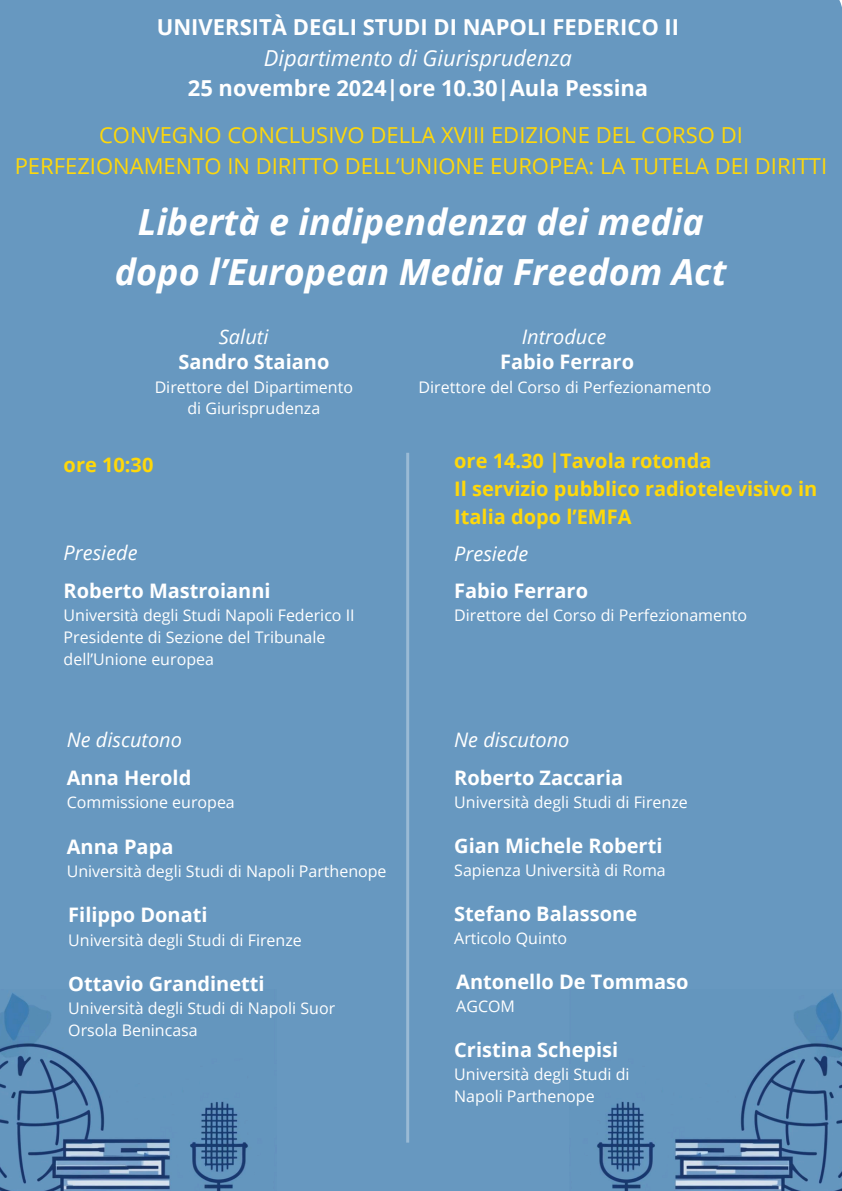
<style>
.page{position:relative;width:842px;height:1191px;background:#fff}
.page>*{position:absolute;margin:0;border:0;box-sizing:border-box;transform-origin:0 0}
.t1{font:italic 700 36px/50.2px "Open Sans";color:#fff;text-align:center}
.t2{font:22px/30.8px "Open Sans";color:#ffd80a;text-align:center}
.t3{font:700 22px/30.8px "Open Sans";color:#fff;text-align:center}
.t4{font:700 20px "Open Sans";color:#fff}
.t5{font:700 20px/27.8px "Open Sans";color:#ffd80a}
.t6{font:italic 20px "Open Sans";color:#fff}
.t7{font:16px/21.8px "Open Sans";color:#fff}
.s1{font-weight:400;font-style:italic}
</style>
<div class="page">
<div style="left:0;top:0;width:842px;height:1190px;background:#6798c0"></div>
<img style="left:0;top:988px;width:276px;height:202px">
<img style="left:570px;top:988px;width:272px;height:202px">
<hr style="left:406px;top:452px;width:3px;height:690px;background:#fff">
<h4 class="t3" style="left:157px;top:11px;width:524px">UNIVERSITÀ DEGLI STUDI DI NAPOLI FEDERICO II<br><span class="s1">Dipartimento di Giurisprudenza<br></span>25 novembre 2024|ore 10.30|Aula Pessina</h4>
<h4 class="t2" style="left:15px;top:119px;width:814px">CONVEGNO CONCLUSIVO DELLA XVIII EDIZIONE DEL CORSO DI<br>PERFEZIONAMENTO IN DIRITTO DELL’UNIONE EUROPEA: LA TUTELA DEI DIRITTI</h4>
<h2 class="t1" style="left:115px;top:195px;width:613px">Libertà e indipendenza dei media dopo l’European Media Freedom Act</h2>
<h1 class="t6" style="left:219px;top:322px;width:51px">Saluti</h1>
<h4 class="t4" style="left:178px;top:348px;width:152px">Sandro Staiano</h4>
<h4 class="t7" style="left:155px;top:375px;width:200px">Direttore del Dipartimento</h4>
<p class="t7" style="left:187px;top:397px;width:134px">di Giurisprudenza</p>
<p class="t6" style="left:522px;top:322px;width:86px">Introduce</p>
<p class="t4" style="left:500px;top:348px;width:135px">Fabio Ferraro</p>
<p class="t7" style="left:419px;top:375px;width:294px">Direttore del Corso di Perfezionamento</p>
<p class="t5" style="left:64px;top:450px;width:91px">ore 10:30</p>
<p class="t5" style="left:454px;top:446px;width:365px">ore 14.30 |Tavola rotonda<br>Il servizio pubblico radiotelevisivo in<br>Italia dopo l’EMFA</p>
<p class="t6" style="left:64px;top:538px;width:75px">Presiede</p>
<p class="t6" style="left:454px;top:539px;width:75px">Presiede</p>
<p class="t4" style="left:64px;top:576px;width:208px">Roberto Mastroianni</p>
<h3 class="t7" style="left:64px;top:604px;width:293px">Università degli Studi Napoli Federico II</h3>
<h4 class="t7" style="left:64px;top:625px;width:263px">Presidente di Sezione del Tribunale dell’Unione europea</h4>
<p class="t4" style="left:454px;top:576px;width:135px">Fabio Ferraro</p>
<p class="t7" style="left:454px;top:604px;width:294px">Direttore del Corso di Perfezionamento</p>
<p class="t6" style="left:67px;top:725px;width:117px">Ne discutono</p>
<h4 class="t6" style="left:454px;top:725px;width:117px">Ne discutono</h4>
<p class="t4" style="left:67px;top:763px;width:126px">Anna Herold</p>
<p class="t7" style="left:67px;top:790px;width:170px">Commissione europea</p>
<h4 class="t4" style="left:67px;top:832px;width:108px">Anna Papa</h4>
<p class="t7" style="left:67px;top:859px;width:321px">Università degli Studi di Napoli Parthenope</p>
<p class="t4" style="left:68px;top:900px;width:141px">Filippo Donati</p>
<p class="t7" style="left:68px;top:928px;width:235px">Università degli Studi di Firenze</p>
<p class="t4" style="left:68px;top:969px;width:198px">Ottavio Grandinetti</p>
<p class="t7" style="left:68px;top:997px;width:268px">Università degli Studi di Napoli Suor<br>Orsola Benincasa</p>
<p class="t4" style="left:454px;top:763px;width:170px">Roberto Zaccaria</p>
<p class="t7" style="left:454px;top:790px;width:235px">Università degli Studi di Firenze</p>
<h4 class="t4" style="left:454px;top:831px;width:210px">Gian Michele Roberti</h4>
<p class="t7" style="left:454px;top:858px;width:213px">Sapienza Università di Roma</p>
<h3 class="t4" style="left:454px;top:899px;width:184px">Stefano Balassone</h3>
<h3 class="t7" style="left:454px;top:926px;width:114px">Articolo Quinto</h3>
<p class="t4" style="left:456px;top:967px;width:234px">Antonello De Tommaso</p>
<p class="t7" style="left:456px;top:994px;width:60px">AGCOM</p>
<p class="t4" style="left:454px;top:1035px;width:166px">Cristina Schepisi</p>
<p class="t7" style="left:454px;top:1062px;width:177px">Università degli Studi di<br>Napoli Parthenope</p>
</div>
